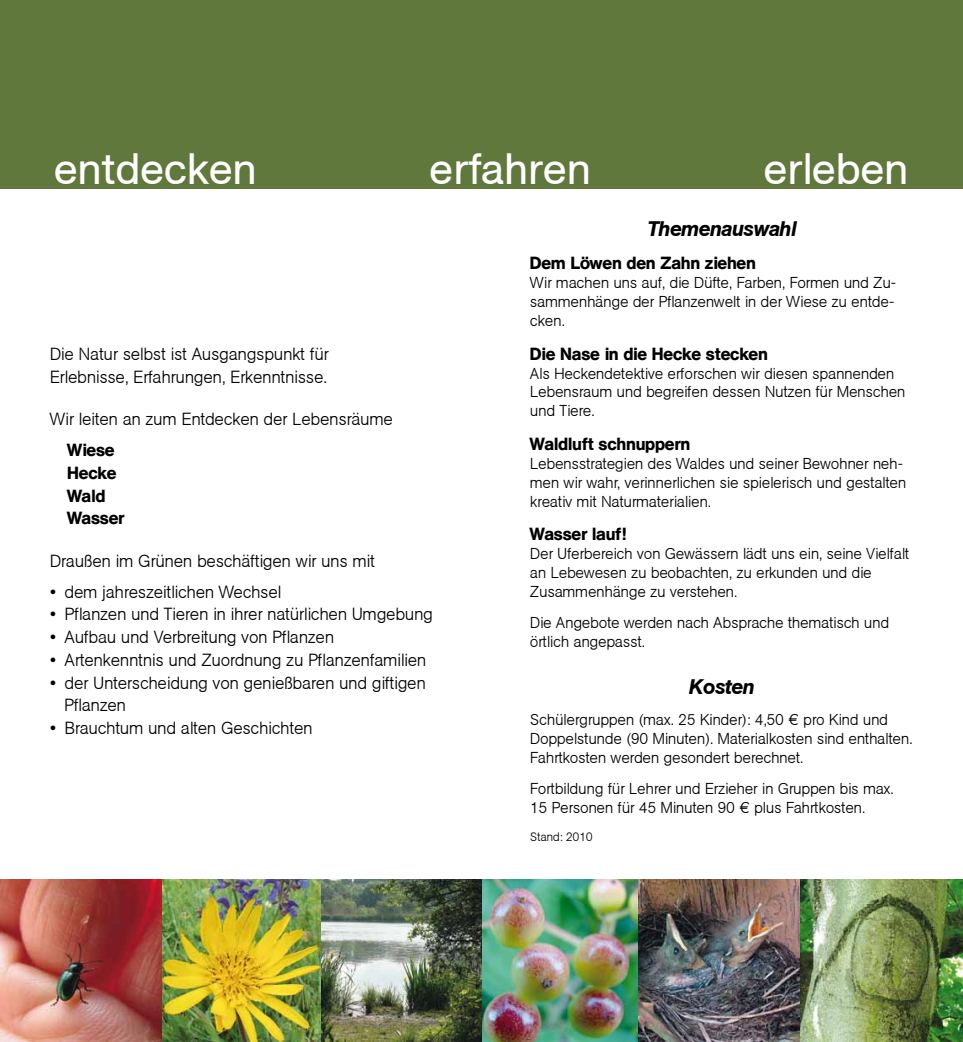
<style>
.page{position:relative;width:963px;height:1042px;background:#fff}
.page>*{position:absolute;margin:0;border:0;box-sizing:border-box;transform-origin:0 0}
.t1{font:43.75px "Atkins";color:#fff}
.t2{font:italic 500 21px "Atkins";color:#000}
.t3{font:300 17.5px/22.8px "Atkins";color:#000}
.t4{font:500 17.5px/22.8px "Atkins";color:#000}
.t5{font:300 15.75px/18.9px "Atkins";color:#000}
.t6{font:300 12.25px "Atkins";color:#000}
</style>
<div class="page">
<img style="left:0;top:879px;width:638px;height:163px">
<img style="left:799px;top:879px;width:163px;height:163px">
<img style="left:638px;top:879px;width:161px;height:163px">
<div style="left:0;top:0;width:962px;height:189px;background:#60783c"></div>
<h1 class="t1" style="left:54px;top:144px;width:204px">entdecken</h1>
<h1 class="t1" style="left:430px;top:144px;width:163px">erfahren</h1>
<h1 class="t1" style="left:764px;top:144px;width:146px">erleben</h1>
<p class="t3" style="left:50px;top:343px;width:280px">Die Natur selbst ist Ausgangspunkt für<br>Erlebnisse, Erfahrungen, Erkenntnisse.</p>
<p class="t3" style="left:50px;top:407px;width:344px">Wir leiten an zum Entdecken der Lebensräume</p>
<p class="t4" style="left:68px;top:439px;width:59px">Wiese<br>Hecke<br>Wald<br>Wasser</p>
<p class="t3" style="left:50px;top:549px;width:326px">Draußen im Grünen beschäftigen wir uns mit</p>
<p class="t3" style="left:50px;top:580px;width:233px">• dem jahreszeitlichen Wechsel</p>
<p class="t3" style="left:50px;top:603px;width:384px">• Pflanzen und Tieren in ihrer natürlichen Umgebung</p>
<p class="t3" style="left:50px;top:625px;width:286px">• Aufbau und Verbreitung von Pflanzen</p>
<p class="t3" style="left:50px;top:648px;width:378px">• Artenkenntnis und Zuordnung zu Pflanzenfamilien</p>
<p class="t3" style="left:64px;top:671px;width:363px;text-indent:-14px">• der Unterscheidung von genießbaren und giftigen<br>Pflanzen</p>
<p class="t3" style="left:50px;top:716px;width:264px">• Brauchtum und alten Geschichten</p>
<h2 class="t2" style="left:647px;top:216px;width:150px">Themenauswahl</h2>
<p class="t4" style="left:530px;top:252px;width:227px">Dem Löwen den Zahn ziehen</p>
<p class="t5" style="left:530px;top:273px;width:367px">Wir machen uns auf, die Düfte, Farben, Formen und Zu&shy;sammenhänge der Pflanzenwelt in der Wiese zu entde&shy;cken.</p>
<p class="t4" style="left:530px;top:342px;width:239px">Die Nase in die Hecke stecken</p>
<p class="t5" style="left:530px;top:363px;width:376px">Als Heckendetektive erforschen wir diesen spannenden<br>Lebensraum und begreifen dessen Nutzen für Menschen und Tiere.</p>
<p class="t4" style="left:530px;top:432px;width:161px">Waldluft schnuppern</p>
<p class="t5" style="left:530px;top:454px;width:377px">Lebensstrategien des Waldes und seiner Bewohner neh&shy;men wir wahr, verinnerlichen sie spielerisch und gestalten kreativ mit Naturmaterialien.</p>
<p class="t4" style="left:530px;top:523px;width:98px">Wasser lauf!</p>
<p class="t5" style="left:530px;top:544px;width:380px">Der Uferbereich von Gewässern lädt uns ein, seine Vielfalt an Lebewesen zu beobachten, zu erkunden und die<br>Zusammenhänge zu verstehen.</p>
<p class="t5" style="left:530px;top:613px;width:360px">Die Angebote werden nach Absprache thematisch und örtlich angepasst.</p>
<h2 class="t2" style="left:689px;top:674px;width:67px">Kosten</h2>
<p class="t5" style="left:530px;top:710px;width:383px">Schülergruppen (max. 25 Kinder): 4,50 € pro Kind und<br>Doppelstunde (90 Minuten). Materialkosten sind enthalten.<br>Fahrtkosten werden gesondert berechnet.</p>
<p class="t5" style="left:530px;top:779px;width:365px">Fortbildung für Lehrer und Erzieher in Gruppen bis max.<br>15 Personen für 45 Minuten 90 € plus Fahrtkosten.</p>
<p class="t6" style="left:530px;top:829px;width:64px">Stand: 2010</p>
</div>
